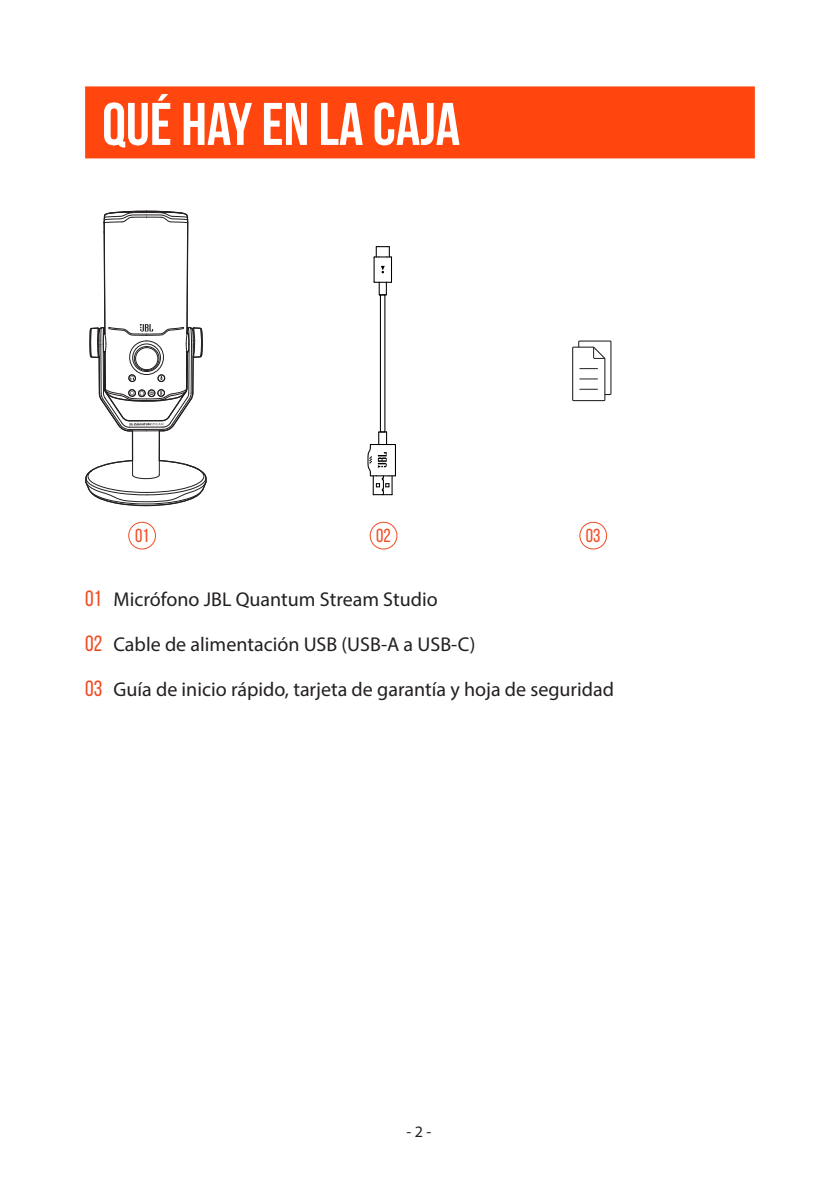
<style>
.page{position:relative;width:840px;height:1191px;background:#fff}
.page>*{position:absolute;margin:0;border:0;box-sizing:border-box;transform-origin:0 0}
.Title1{font:700 60px "Bebas Neue";color:#fff}
.t1{font:20px "Myriad Pro";color:#231f20}
.t2{font:18.8px "Bebas Neue";color:#f04b23}
.t3{font:16px "Myriad Pro";color:#231f20}
.s1{font-family:"Bebas Neue";font-size:22px;color:#f04b23}
</style>
<div class="page">
<div style="left:85px;top:86px;width:669px;height:72px;background:#ff460f"></div>
<svg style="left:572px;top:340px;width:39px;height:62px"></svg>
<div style="left:579px;top:522px;width:27px;height:27px;border:1px solid #f04b23;border-radius:50%"></div>
<div style="left:370px;top:522px;width:27px;height:27px;border:1px solid #f04b23;border-radius:50%"></div>
<svg style="left:85px;top:211px;width:121px;height:338px"></svg>
<div style="left:379px;top:294px;width:6px;height:138px;border:1px solid #000"></div>
<svg style="left:367px;top:431px;width:29px;height:65px"></svg>
<svg style="left:373px;top:246px;width:19px;height:50px"></svg>
<p class="Title1" style="left:102px;top:91px;width:359px">QUÉ HAY EN LA CAJA</p>
<p class="t2" style="left:135px;top:525px;width:15px">01</p>
<p class="t2" style="left:376px;top:525px;width:16px">02</p>
<p class="t2" style="left:585px;top:525px;width:16px">03</p>
<p class="t1" style="left:85px;top:586px;width:354px"><span class="s1">01</span> Micrófono JBL Quantum Stream Studio</p>
<p class="t1" style="left:85px;top:631px;width:391px"><span class="s1">02</span> Cable de alimentación USB (USB-A a USB-C)</p>
<p class="t1" style="left:85px;top:676px;width:530px"><span class="s1">03</span> Guía de inicio rápido, tarjeta de garantía y hoja de seguridad</p>
<p class="t3" style="left:406px;top:1122px;width:26px">- 2 -</p>
</div>
